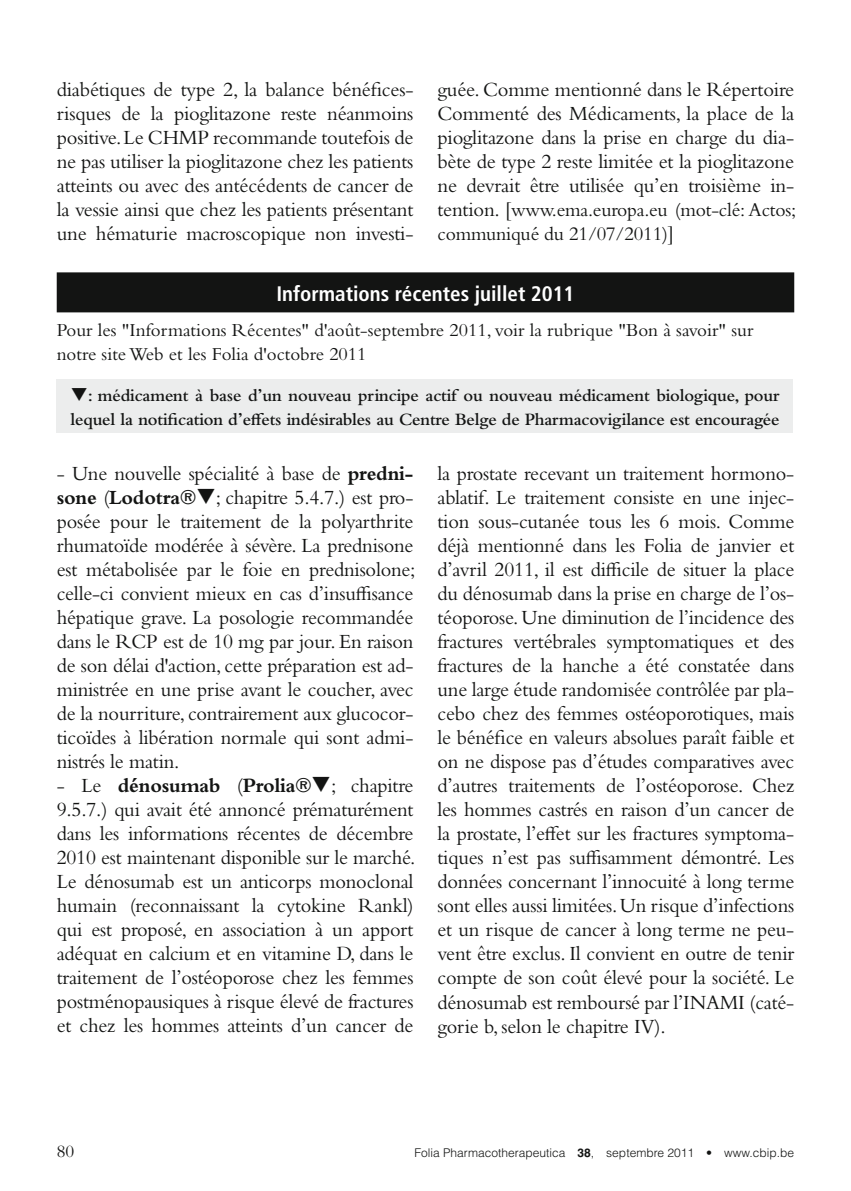
<style>
.page{position:relative;width:851px;height:1191px;background:#fff}
.page>*{position:absolute;margin:0;border:0;box-sizing:border-box;transform-origin:0 0}
.t1{font:21px/24px "Bembo Std";letter-spacing:-.01em;color:#131413;text-align:justify}
.t2{font:700 condensed 21px "Frutiger LT Std";color:#fff}
.t3{font:20px/24px "Bembo Std";letter-spacing:-.01em;color:#131413}
.t4{font:19px/24px "Bembo Std";color:#131413}
.t5{font:600 18px/24px "Bembo Std";letter-spacing:-.01em;color:#131413}
.t6{font:18px "Bembo Std";color:#131413}
.t7{font:300 12px "Helvetica LT Std";color:#131413}
.s1{font-size:21px}
.s2{font-weight:700}
</style>
<div class="page">
<div style="left:57px;top:272px;width:737px;height:40px;background:#131413"></div>
<div style="left:57px;top:379px;width:736px;height:54px;background:#eceded"></div>
<p class="t1" style="left:57px;top:77px;width:358px">diabétiques de type 2, la balance bénéfices&shy;risques de la pioglitazone reste néanmoins positive. Le CHMP recommande toutefois de ne pas utiliser la pioglitazone chez les patients atteints ou avec des antécédents de cancer de la vessie ainsi que chez les patients présentant une hématurie macroscopique non investi-</p>
<p class="t1" style="left:437px;top:77px;width:358px">guée. Comme mentionné dans le Répertoire Commenté des Médicaments, la place de la pioglitazone dans la prise en charge du dia&shy;bète de type 2 reste limitée et la pioglitazone ne devrait être utilisée qu’en troisième in-</p>
<p class="t3" style="left:437px;top:197px;width:360px"><span class="s1">tention. [</span>www.ema.europa.eu (mot-clé: Actos; communiqué du 21/07/2011)<span class="s1">]</span></p>
<p class="t2" style="left:276px;top:281px;width:299px">Informations récentes juillet 2011</p>
<p class="t4" style="left:57px;top:318px;width:698px">Pour les "Informations Récentes" d'août-septembre 2011, voir la rubrique "Bon à savoir" sur notre site Web et les Folia d'octobre 2011</p>
<p class="t5" style="left:70px;top:384px;width:710px">❑: médicament à base d’un nouveau principe actif ou nouveau médicament biologique, pour lequel la notification d’effets indésirables au Centre Belge de Pharmacovigilance est encouragée</p>
<p class="t1" style="left:57px;top:461px;width:360px">- Une nouvelle spécialité à base de <span class="s2">predni&shy;sone</span> (<span class="s2">Lodotra</span> ❑; chapitre 5.4.7.) est pro&shy;posée pour le traitement de la polyarthrite rhumatoïde modérée à sévère. La prednisone est métabolisée par le foie en prednisolone; celle-ci convient mieux en cas d’insuffisance hépatique grave. La posologie recommandée dans le RCP est de 10 mg par jour. En raison de son délai d'action, cette préparation est ad&shy;ministrée en une prise avant le coucher, avec de la nourriture, contrairement aux glucocor&shy;ticoïdes à libération normale qui sont admi&shy;nistrés le matin.</p>
<p class="t1" style="left:57px;top:773px;width:360px">- Le <span class="s2">dénosumab</span> (<span class="s2">Prolia</span> ❑; chapitre 9.5.7.) qui avait été annoncé prématurément dans les informations récentes de décembre 2010 est maintenant disponible sur le marché.<br>Le dénosumab est un anticorps monoclonal humain (reconnaissant la cytokine Rankl) qui est proposé, en association à un apport adéquat en calcium et en vitamine D, dans le traitement de l’ostéoporose chez les femmes postménopausiques à risque élevé de fractures et chez les hommes atteints d’un cancer de</p>
<p class="t1" style="left:437px;top:461px;width:358px">la prostate recevant un traitement hormono&shy;ablatif. Le traitement consiste en une injec&shy;tion sous-cutanée tous les 6 mois. Comme déjà mentionné dans les Folia de janvier et d’avril 2011, il est difficile de situer la place du dénosumab dans la prise en charge de l’os&shy;téoporose. Une diminution de l’incidence des fractures vertébrales symptomatiques et des fractures de la hanche a été constatée dans une large étude randomisée contrôlée par pla&shy;cebo chez des femmes ostéoporotiques, mais le bénéfice en valeurs absolues paraît faible et on ne dispose pas d’études comparatives avec d’autres traitements de l’ostéoporose. Chez les hommes castrés en raison d’un cancer de la prostate, l’effet sur les fractures symptoma&shy;tiques n’est pas suffisamment démontré. Les données concernant l’innocuité à long terme sont elles aussi limitées. Un risque d’infections et un risque de cancer à long terme ne peu&shy;vent être exclus. Il convient en outre de tenir compte de son coût élevé pour la société. Le dénosumab est remboursé par l’INAMI (caté&shy;gorie b, selon le chapitre IV).</p>
<p class="t6" style="left:57px;top:1140px;width:19px">80</p>
<p class="t7" style="left:414px;top:1145px;width:381px">Folia Pharmacotherapeutica <span class="s2">38</span>, septembre 2011 • www.cbip.be</p>
</div>
